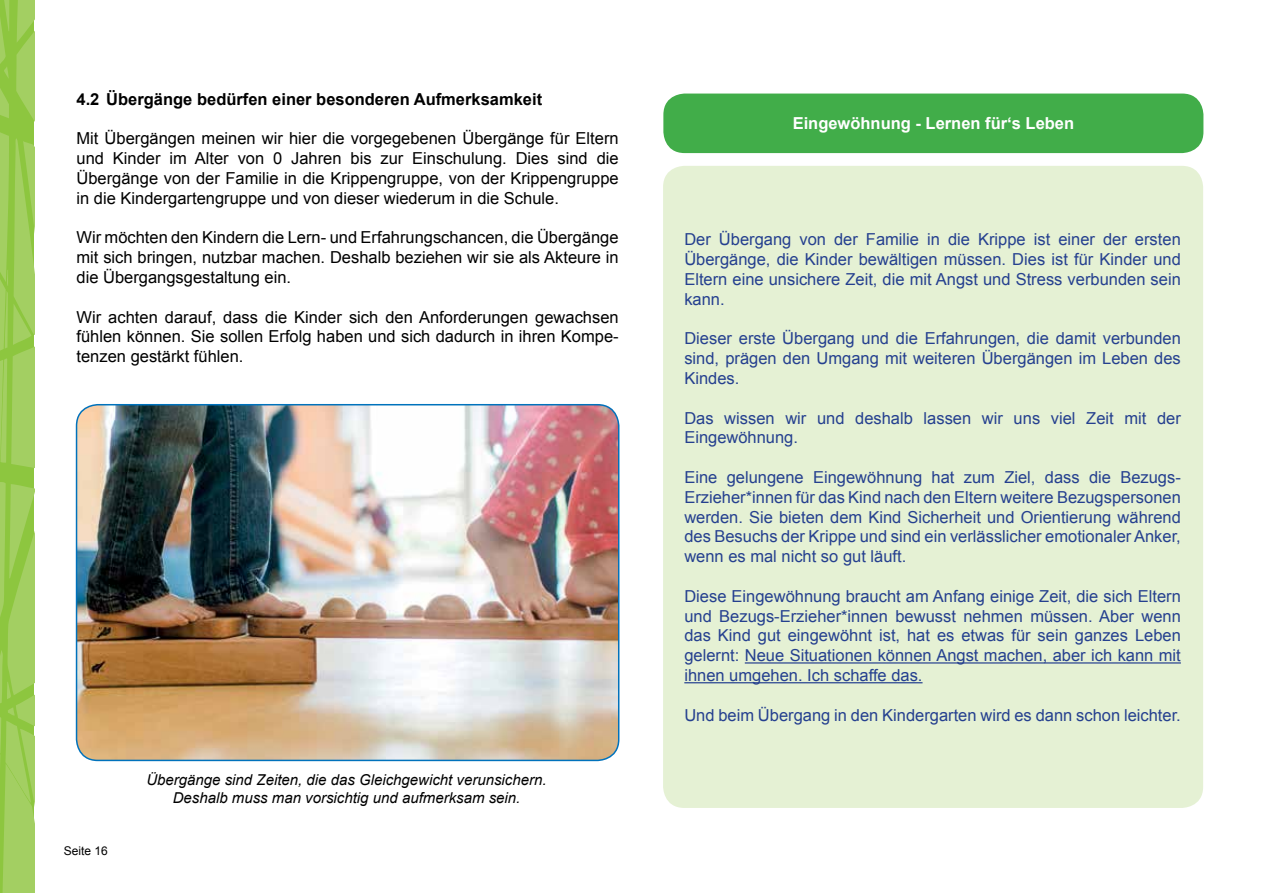
<style>
.page{position:relative;width:1263px;height:893px;background:#fff}
.page>*{position:absolute;margin:0;border:0;box-sizing:border-box;transform-origin:0 0}
.t1{font:16.5px/19.8px "Arial";color:#25408f;text-align:justify}
.t2{font:16.5px/19.8px "Arial";color:#000;text-align:justify}
.t3{font:700 16.5px "Arial";color:#000}
.t4{font:700 16.5px "Arial";color:#fff}
.t5{font:italic 15px/18px "Arial";color:#000;text-align:center}
.t6{font:12px "Arial";color:#000}
</style>
<div class="page">
<svg style="left:0;top:482px;width:34px;height:411px;background:#9ccc57"></svg>
<svg style="left:0;top:0;width:34px;height:471px;background:#9acb54"></svg>
<div style="left:663px;top:166px;width:540px;height:642px;background:#e5f1d4;border-radius:21px"></div>
<hr style="left:745px;top:662px;width:436px;height:2px;background:#25408f">
<hr style="left:684px;top:682px;width:238px;height:1px;background:#25408f">
<div style="left:663px;top:94px;width:540px;height:59px;background:#41ad49;border-radius:21px"></div>
<img style="left:77px;top:405px;width:542px;height:355px">
<div style="left:76px;top:404px;width:543px;height:357px;border:2px solid #0072bc;border-radius:21px"></div>
<p class="t3" style="left:77px;top:88px;width:467px">4.2 Übergänge bedürfen einer besonderen Aufmerksamkeit</p>
<p class="t2" style="left:77px;top:129px;width:544px">Mit Übergängen meinen wir hier die vorgegebenen Übergänge für Eltern und Kinder im Alter von 0 Jahren bis zur Einschulung. Dies sind die Übergänge von der Familie in die Krippengruppe, von der Krippengruppe in die Kindergartengruppe und von dieser wiederum in die Schule.</p>
<p class="t2" style="left:77px;top:228px;width:544px">Wir möchten den Kindern die Lern- und Erfahrungschancen, die Übergänge mit sich bringen, nutzbar machen. Deshalb beziehen wir sie als Akteure in die Übergangsgestaltung ein.</p>
<p class="t2" style="left:77px;top:307px;width:544px">Wir achten darauf, dass die Kinder sich den Anforderungen gewachsen fühlen können. Sie sollen Erfolg haben und sich dadurch in ihren Kompe&shy;tenzen gestärkt fühlen.</p>
<p class="t6" style="left:64px;top:843px;width:46px">Seite 16</p>
<p class="t5" style="left:146px;top:771px;width:402px">Übergänge sind Zeiten, die das Gleichgewicht verunsichern.<br>Deshalb muss man vorsichtig und aufmerksam sein.</p>
<p class="t4" style="left:793px;top:113px;width:283px">Eingewöhnung - Lernen für‘s Leben</p>
<p class="t1" style="left:684px;top:230px;width:498px">Der Übergang von der Familie in die Krippe ist einer der ersten Übergänge, die Kinder bewältigen müssen. Dies ist für Kinder und Eltern eine unsichere Zeit, die mit Angst und Stress verbunden sein kann.</p>
<p class="t1" style="left:684px;top:329px;width:498px">Dieser erste Übergang und die Erfahrungen, die damit verbunden sind, prägen den Umgang mit weiteren Übergängen im Leben des Kindes.</p>
<p class="t1" style="left:684px;top:408px;width:498px">Das wissen wir und deshalb lassen wir uns viel Zeit mit der<br>Eingewöhnung.</p>
<p class="t1" style="left:684px;top:467px;width:498px">Eine gelungene Eingewöhnung hat zum Ziel, dass die Bezugs-Erzieher*innen für das Kind nach den Eltern weitere Bezugspersonen werden. Sie bieten dem Kind Sicherheit und Orientierung während des Besuchs der Krippe und sind ein verlässlicher emotionaler Anker, wenn es mal nicht so gut läuft.</p>
<p class="t1" style="left:684px;top:586px;width:498px">Diese Eingewöhnung braucht am Anfang einige Zeit, die sich Eltern und Bezugs-Erzieher*innen bewusst nehmen müssen. Aber wenn das Kind gut eingewöhnt ist, hat es etwas für sein ganzes Leben gelernt: Neue Situationen können Angst machen, aber ich kann mit ihnen umgehen. Ich schaffe das.</p>
<p class="t1" style="left:684px;top:705px;width:498px">Und beim Übergang in den Kindergarten wird es dann schon leichter.</p>
</div>
